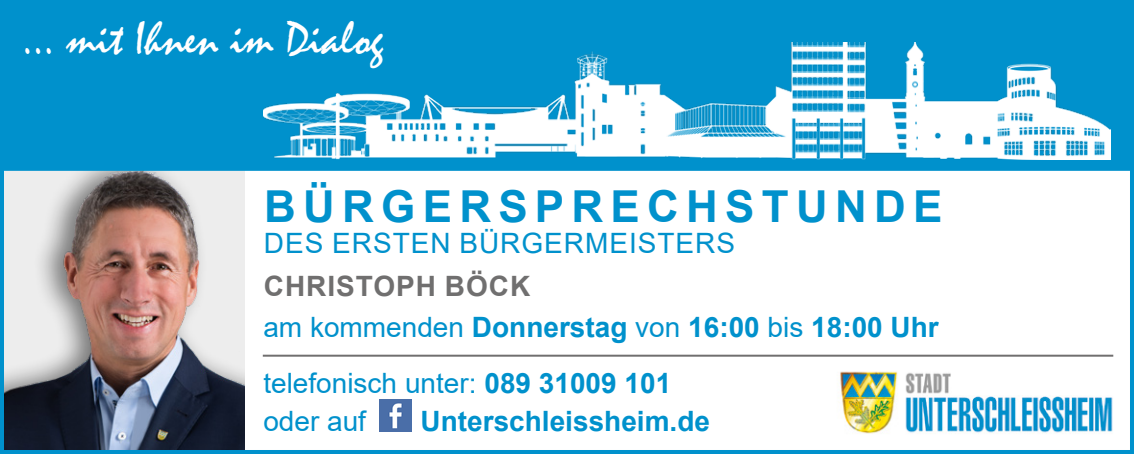
<style>
.page{position:relative;width:1134px;height:454px;background:#fff}
.page>*{position:absolute;margin:0;border:0;box-sizing:border-box;transform-origin:0 0}
.t1{font:48px "Mistral";color:#fff}
.t2{font:700 44px "Arial";letter-spacing:.165em;color:#0091cc}
.t3{font:28px/56px "Arial";color:#0091cc}
.t4{font:28px "Arial";letter-spacing:.035em;color:#0091cc}
.t5{font:700 28px "Arial";color:#0091cc}
.t6{font:700 28px "Arial";letter-spacing:.035em;color:#706f6f}
.s1{font-weight:700}
</style>
<div class="page">
<img style="left:5px;top:172px;width:240px;height:277px">
<div style="left:0;top:0;width:1134px;height:167px;background:#0091cc"></div>
<img style="left:264px;top:43px;width:847px;height:116px">
<hr style="left:263px;top:354px;width:850px;height:2px;background:#706f6f">
<img style="left:380px;top:399px;width:31px;height:32px">
<img style="left:840px;top:371px;width:273px;height:63px">
<div style="left:0;top:167px;width:1134px;height:287px;border:4px solid #0091cc"></div>
<h1 class="t1" style="left:23px;top:10px;width:362px">... mit Ihnen im Dialog</h1>
<h2 class="t2" style="left:264px;top:175px;width:680px">BÜRGERSPRECHSTUNDE</h2>
<p class="t4" style="left:264px;top:224px;width:473px">DES ERSTEN BÜRGERMEISTERS</p>
<p class="t6" style="left:264px;top:266px;width:268px">CHRISTOPH BÖCK</p>
<p class="t3" style="left:263px;top:298px;width:677px">am kommenden <span class="s1">Donnerstag</span> von <span class="s1">16:00</span> bis <span class="s1">18:00 Uhr </span>telefonisch unter: <span class="s1">089 31009 101</span></p>
<p class="t4" style="left:263px;top:401px;width:104px">oder auf</p>
<p class="t5" style="left:421px;top:401px;width:291px">Unterschleissheim.de</p>
</div>
